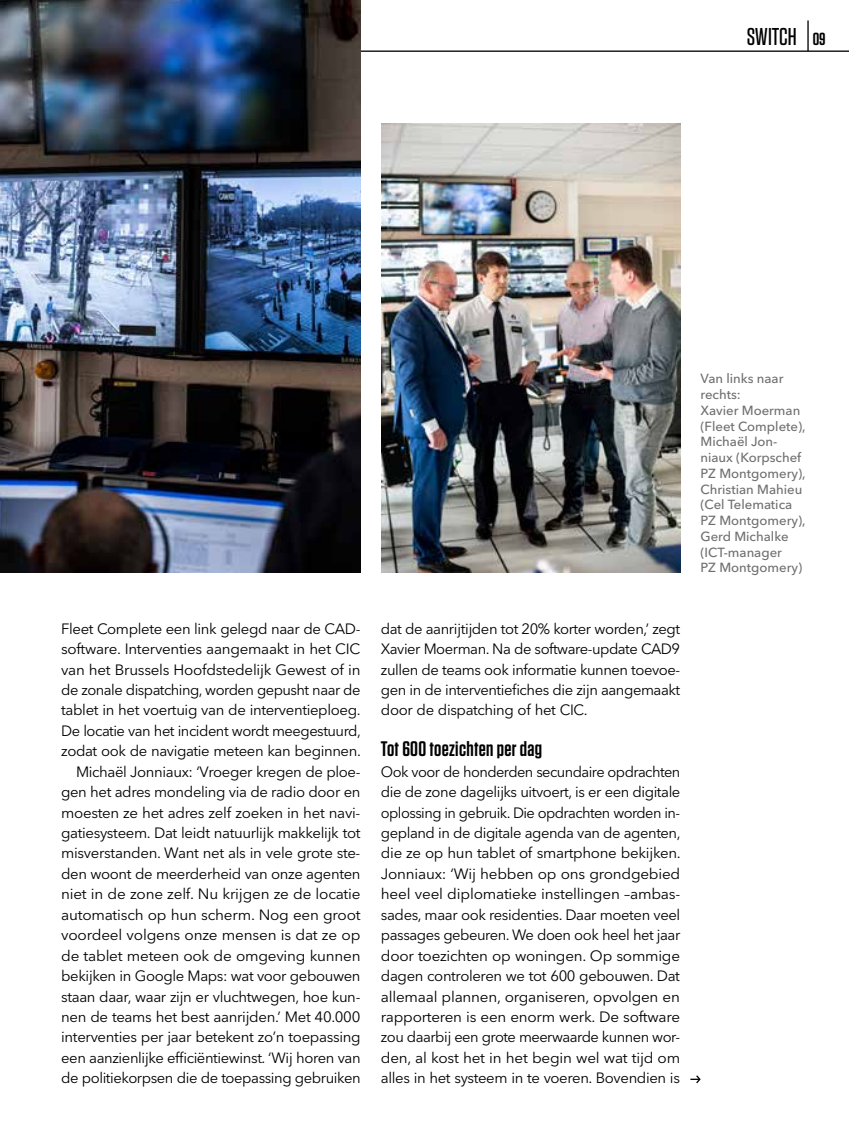
<style>
.page{position:relative;width:849px;height:1146px;background:#fff}
.page>*{position:absolute;margin:0;border:0;box-sizing:border-box;transform-origin:0 0}
.t1{font:500 24.32px "Tungsten";color:#000}
.t2{font:600 21px "Tungsten";letter-spacing:.015em;color:#000}
.t3{font:14.88px/20.5px "Avenir Next LT Pro";letter-spacing:-.025em;color:#000;text-align:justify}
.t4{font:500 13.12px/15.8px "Avenir Next LT Pro";color:#6f6f6e}
.s1{font-weight:600;font-size:17.5px}
</style>
<div class="page">
<hr style="left:0;top:51px;width:848px;height:1px;background:#000">
<img style="left:0;top:0;width:360px;height:572px">
<svg style="left:690px;top:1075px;width:11px;height:9px"></svg>
<img style="left:381px;top:123px;width:299px;height:449px">
<hr style="left:807px;top:20px;width:1px;height:31px;background:#000">
<h1 class="t1" style="left:746px;top:24px;width:80px">SWITCH <span class="s1">09</span></h1>
<p class="t3" style="left:61px;top:618px;width:301px;text-align:right">Fleet Complete een link gelegd naar de CAD&shy;software. Interventies aangemaakt in het CIC van het Brussels Hoofdstedelijk Gewest of in de zonale dispatching, worden gepusht naar de tablet in het voertuig van de interventieploeg.<br>De locatie van het incident wordt meegestuurd, zodat ook de navigatie meteen kan beginnen.<br>Michaël Jonniaux: ‘Vroeger kregen de ploe&shy;gen het adres mondeling via de radio door en moesten ze het adres zelf zoeken in het navi&shy;gatiesysteem. Dat leidt natuurlijk makkelijk tot misverstanden. Want net als in vele grote ste&shy;den woont de meerderheid van onze agenten niet in de zone zelf. Nu krijgen ze de locatie automatisch op hun scherm. Nog een groot voordeel volgens onze mensen is dat ze op de tablet meteen ook de omgeving kunnen bekijken in Google Maps: wat voor gebouwen staan daar, waar zijn er vluchtwegen, hoe kun&shy;nen de teams het best aanrijden.’ Met 40.000 interventies per jaar betekent zo’n toepassing een aanzienlijke efficiëntiewinst. ‘Wij horen van de politiekorpsen die de toepassing gebruiken</p>
<p class="t3" style="left:381px;top:618px;width:301px">dat de aanrijtijden tot 20% korter worden,’ zegt Xavier Moerman. Na de software-update CAD9 zullen de teams ook informatie kunnen toevoe&shy;gen in de interventiefiches die zijn aangemaakt door de dispatching of het CIC.</p>
<h2 class="t2" style="left:381px;top:738px;width:162px">Tot 600 toezichten per dag</h2>
<p class="t3" style="left:381px;top:761px;width:301px">Ook voor de honderden secundaire opdrachten die de zone dagelijks uitvoert, is er een digitale oplossing in gebruik. Die opdrachten worden in&shy;gepland in de digitale agenda van de agenten, die ze op hun tablet of smartphone bekijken.<br>Jonniaux: ‘Wij hebben op ons grondgebied heel veel diplomatieke instellingen –ambas&shy;sades, maar ook residenties. Daar moeten veel passages gebeuren. We doen ook heel het jaar door toezichten op woningen. Op sommige dagen controleren we tot 600 gebouwen. Dat allemaal plannen, organiseren, opvolgen en rapporteren is een enorm werk. De software zou daarbij een grote meerwaarde kunnen wor&shy;den, al kost het in het begin wel wat tijd om alles in het systeem in te voeren. Bovendien is</p>
<p class="t4" style="left:700px;top:371px;width:107px">Van links naar rechts:<br>Xavier Moerman (Fleet Complete),<br>Michaël Jon&shy;niaux (Korpschef<br>PZ Montgomery),<br>Christian Mahieu (Cel Telematica<br>PZ Montgomery),<br>Gerd Michalke (ICT-manager<br>PZ Montgomery)</p>
</div>
